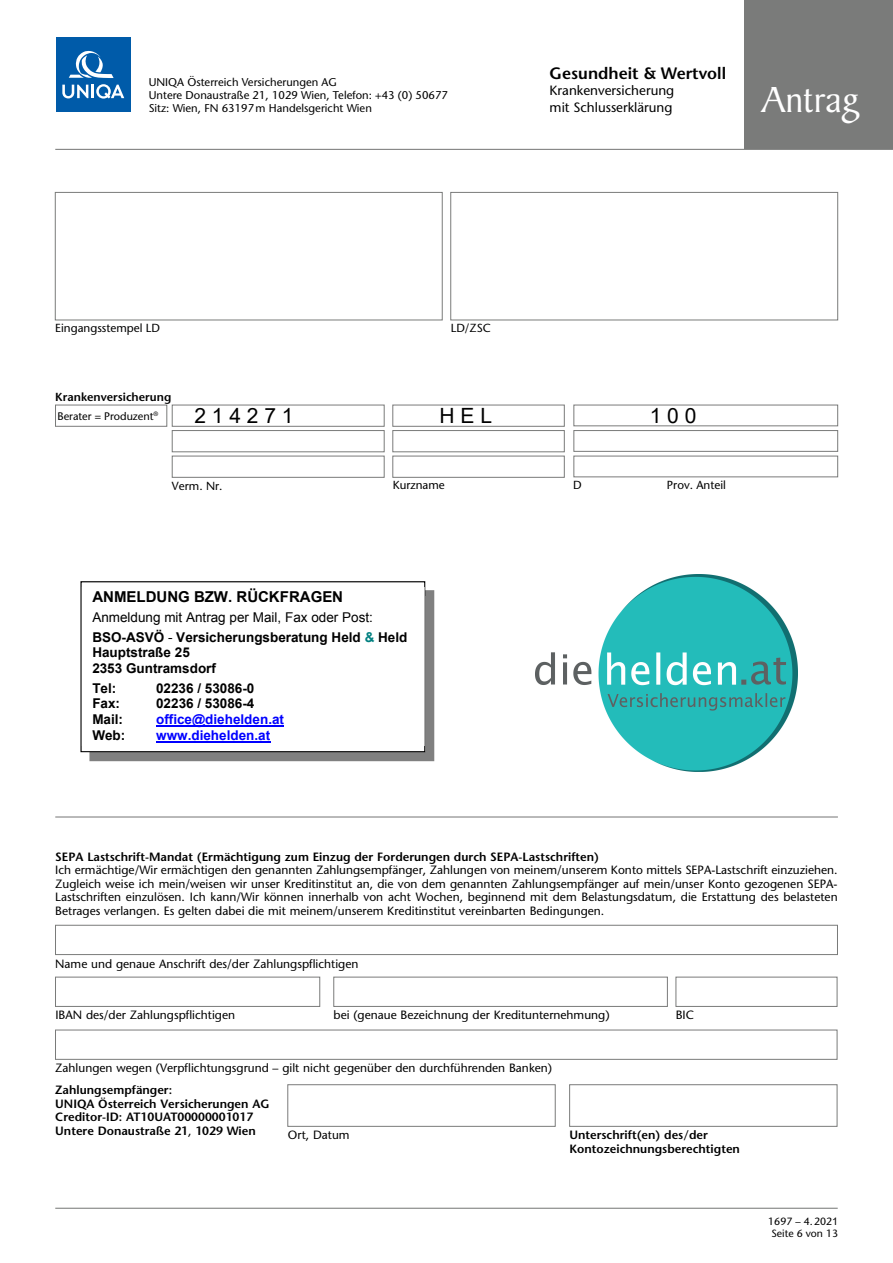
<style>
.page{position:relative;width:893px;height:1263px;background:#fff}
.page>*{position:absolute;margin:0;border:0;box-sizing:border-box;transform-origin:0 0}
.t1{font:39px "Baker Signet BT";color:#fff}
.t2{font:21px "Arial";color:#000}
.t3{font:600 16.5px "Stone Sans";color:#000}
.t4{font:700 15px "Arial";color:#000}
.t5{font:13.5px/20px "Arial";color:#000}
.t6{font:700 13.5px/15.6px "Arial";color:#000}
.t7{font:13.5px "Stone Sans";color:#000}
.t8{font:700 13.5px/15.9px "Arial";color:#00f}
.t9{font:12px/13.5px "Stone Sans";color:#000}
.t10{font:600 12px/13.5px "Stone Sans";color:#000}
.t11{font:11.7px "Stone Sans";color:#000}
.t12{font:600 11.7px "Stone Sans";color:#000}
.t13{font:11.25px/12.8px "Stone Sans";color:#000}
.t14{font:10.95px "Stone Sans";color:#000}
.t15{font:10.5px/12px "Stone Sans";color:#000;text-align:center}
.s1{font-weight:700}
.s2{font-weight:700;color:#008080}
.s3{font-weight:600}
.s4{font-weight:400}
.s5{font-family:"Arial"}
</style>
<div class="page">
<hr style="left:55px;top:1208px;width:783px;height:1px;background:#7a7b7a">
<div style="left:55px;top:192px;width:387px;height:128px;background:#fff;border:1px solid #7a7b7a"></div>
<div style="left:393px;top:430px;width:171px;height:22px;background:#fff;border:1px solid #7a7b7a"></div>
<div style="left:172px;top:430px;width:212px;height:22px;background:#fff;border:1px solid #7a7b7a"></div>
<div style="left:393px;top:456px;width:171px;height:21px;background:#fff;border:1px solid #7a7b7a"></div>
<div style="left:172px;top:456px;width:212px;height:21px;background:#fff;border:1px solid #7a7b7a"></div>
<div style="left:574px;top:405px;width:264px;height:21px;background:#fff;border:1px solid #7a7b7a"></div>
<div style="left:574px;top:430px;width:264px;height:22px;background:#fff;border:1px solid #7a7b7a"></div>
<div style="left:574px;top:456px;width:264px;height:21px;background:#fff;border:1px solid #7a7b7a"></div>
<div style="left:450px;top:192px;width:388px;height:128px;background:#fff;border:1px solid #7a7b7a"></div>
<div style="left:55px;top:925px;width:783px;height:30px;background:#fff;border:1px solid #7a7b7a"></div>
<div style="left:55px;top:977px;width:265px;height:30px;background:#fff;border:1px solid #7a7b7a"></div>
<div style="left:676px;top:977px;width:161px;height:30px;background:#fff;border:1px solid #7a7b7a"></div>
<div style="left:569px;top:1084px;width:268px;height:42px;background:#fff;border:1px solid #7a7b7a"></div>
<div style="left:334px;top:977px;width:334px;height:30px;background:#fff;border:1px solid #7a7b7a"></div>
<div style="left:288px;top:1084px;width:267px;height:42px;background:#fff;border:1px solid #7a7b7a"></div>
<hr style="left:55px;top:149px;width:838px;height:1px;background:#7a7b7a">
<hr style="left:55px;top:816px;width:783px;height:1px;background:#7a7b7a">
<div style="left:744px;top:0;width:149px;height:149px;background:#7a7b7a"></div>
<div style="left:56px;top:37px;width:75px;height:75px;background:#005ba9"></div>
<svg style="left:62px;top:84px;width:62px;height:15px"></svg>
<svg style="left:69px;top:50px;width:45px;height:28px"></svg>
<img style="left:535px;top:574px;width:262px;height:198px">
<div style="left:89px;top:590px;width:345px;height:171px;background:#808080"></div>
<img style="left:90px;top:596px;width:344px;height:159px">
<svg style="left:80px;top:581px;width:345px;height:171px"></svg>
<img style="left:81px;top:587px;width:344px;height:159px">
<hr style="left:156px;top:741px;width:114px;height:2px;background:#00f">
<hr style="left:156px;top:725px;width:128px;height:2px;background:#00f">
<p class="t3" style="left:550px;top:63px;width:178px">Gesundheit &amp; Wertvoll</p>
<p class="t7" style="left:550px;top:82px;width:126px">Krankenversicherung</p>
<p class="t7" style="left:550px;top:99px;width:124px">mit Schlusserklärung</p>
<p class="t13" style="left:149px;top:76px;width:301px">UNIQA Österreich Versicherungen AG<br>Untere Donaustraße 21, 1029 Wien, Telefon: +43 (0) 50677<br>Sitz: Wien, FN 63197 m Handelsgericht Wien</p>
<p class="t1" style="left:762px;top:76px;width:99px">Antrag</p>
<p class="t11" style="left:55px;top:321px;width:106px">Eingangsstempel LD</p>
<p class="t11" style="left:451px;top:321px;width:42px">LD/ZSC</p>
<p class="t12" style="left:55px;top:390px;width:118px">Krankenversicherung</p>
<p class="t14" style="left:57px;top:409px;width:103px">Berater = Produzent<sup>®</sup></p>
<h2 class="t2" style="left:194px;top:401px;width:101px">2 1 4 2 7 1</h2>
<h2 class="t2" style="left:440px;top:401px;width:54px">H E L</h2>
<h2 class="t2" style="left:650px;top:401px;width:48px">1 0 0</h2>
<p class="t11" style="left:172px;top:479px;width:52px">Verm. Nr.</p>
<p class="t11" style="left:393px;top:478px;width:54px">Kurzname</p>
<p class="t11" style="left:573px;top:478px;width:10px">D</p>
<p class="t11" style="left:667px;top:478px;width:61px">Prov. Anteil</p>
<p class="t4" style="left:92px;top:588px;width:252px">ANMELDUNG BZW. RÜCKFRAGEN</p>
<p class="t5" style="left:92px;top:607px;width:317px">Anmeldung mit Antrag per Mail, Fax oder Post:<br><span class="s1">BSO-ASVÖ</span> - <span class="s1">Versicherungsberatung Held</span> <span class="s2">&amp;</span> <span class="s1">Held</span></p>
<p class="t6" style="left:92px;top:645px;width:125px">Hauptstraße 25<br>2353 Guntramsdorf</p>
<p class="t6" style="left:92px;top:680px;width:35px">Tel:<br>Fax:<br>Mail:<br>Web:</p>
<p class="t6" style="left:156px;top:680px;width:100px">02236 / 53086-0<br>02236 / 53086-4</p>
<p class="t8" style="left:156px;top:711px;width:129px">office@diehelden.at www.diehelden.at</p>
<p class="t9" style="left:55px;top:850px;width:784px"><span class="s3">SEPA Lastschrift-Mandat (Ermächtigung zum Einzug der Forderungen durch SEPA-Lastschriften)<br></span>Ich ermächtige/Wir ermächtigen den genannten Zahlungsempfänger, Zahlungen von meinem/unserem Konto mittels SEPA-Lastschrift einzuziehen.<br>Zugleich weise ich mein/weisen wir unser Kreditinstitut an, die von dem genannten Zahlungsempfänger auf mein/unser Konto gezogenen SEPA-Lastschriften einzulösen. Ich kann/Wir können innerhalb von acht Wochen, beginnend mit dem Belastungsdatum, die Erstattung des belasteten Betrages verlangen. Es gelten dabei die mit meinem/unserem Kreditinstitut vereinbarten Bedingungen.</p>
<p class="t9" style="left:55px;top:956px;width:305px">Name und genaue Anschrift des/der Zahlungspflichtigen</p>
<p class="t9" style="left:55px;top:1008px;width:181px">IBAN des/der Zahlungspflichtigen</p>
<p class="t9" style="left:676px;top:1008px;width:20px">BIC</p>
<p class="t9" style="left:334px;top:1008px;width:278px">bei (genaue Bezeichnung der Kreditunternehmung)</p>
<p class="t9" style="left:55px;top:1061px;width:498px">Zahlungen wegen (Verpflichtungsgrund – gilt nicht gegenüber den durchführenden Banken)</p>
<p class="t10" style="left:55px;top:1083px;width:216px">Zahlungsempfänger:<br>UNIQA Österreich Versicherungen AG<br>Creditor-ID: AT10UAT00000001017<br>Untere Donaustraße 21<span class="s4">,</span> 1029 Wien</p>
<p class="t9" style="left:288px;top:1128px;width:63px">Ort, Datum</p>
<p class="t10" style="left:569px;top:1128px;width:172px">Unterschrift(en) des/der<br>Kontozeichnungsberechtigten</p>
<p class="t15" style="left:768px;top:1215px;width:71px">1697 – 4. 202<span class="s5">1<br></span>Seite 6 von 13</p>
</div>
